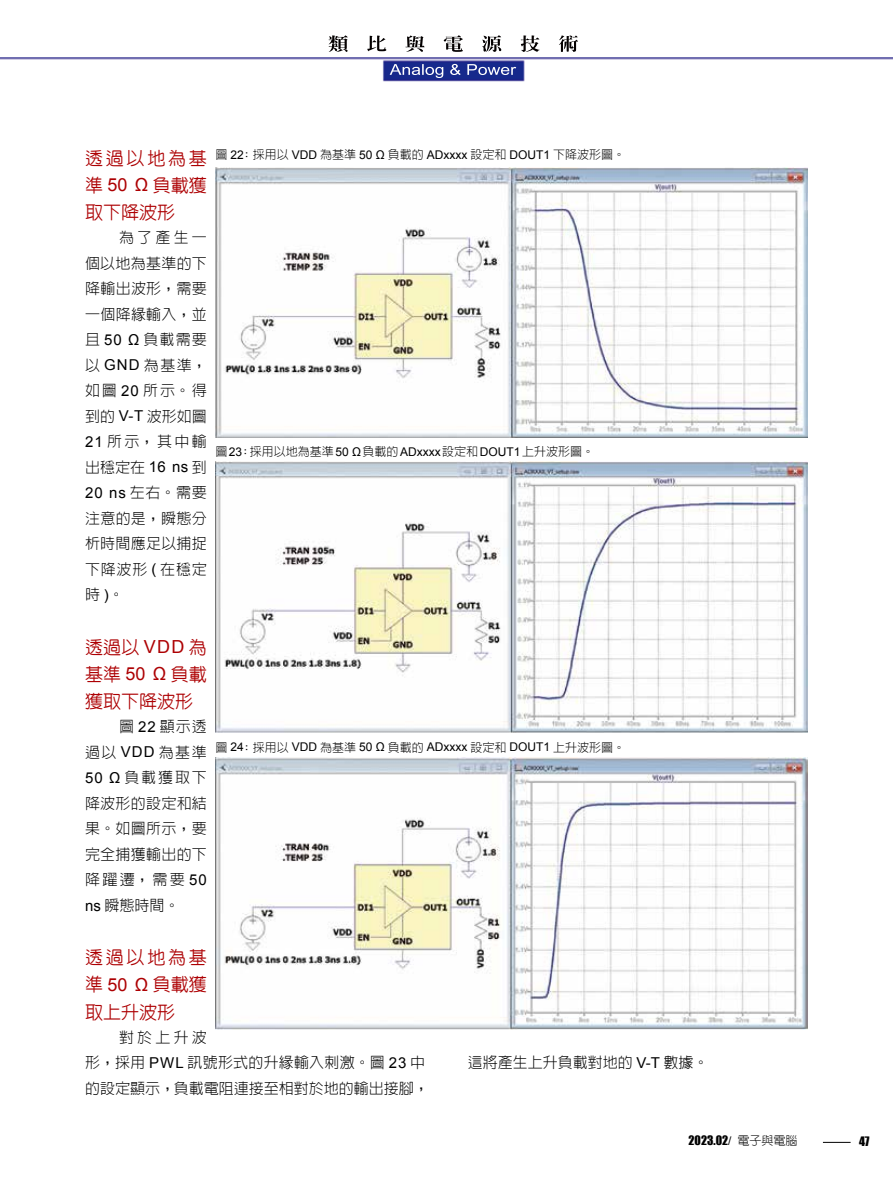
<style>
.page{position:relative;width:893px;height:1191px;background:#fff}
.page>*{position:absolute;margin:0;border:0;box-sizing:border-box;transform-origin:0 0}
.t1{font:500 18px/27px "Yen Round";color:#ad0003;text-align:justify}
.t2{font:300 15px/25.5px "Lin Gothic";letter-spacing:.02em;color:#000;text-align:justify}
.t3{font:300 15px/25.5px "Lin Gothic";color:#000}
.t4{font:300 12px "Lin Gothic";color:#000}
.t5{font:12px "Impact";color:#000}
.s1{font-family:"Arial";font-weight:400}
.s2{font-family:"Arial"}
.s3{font-family:"New Gothic";font-weight:300}
</style>
<div class="page">
<img style="left:17px;top:35px;width:876px;height:47px">
<img style="left:390px;top:64px;width:126px;height:11px">
<img style="left:329px;top:35px;width:172px;height:17px">
<svg style="left:823px;top:1142px;width:28px;height:1px"></svg>
<img style="left:215px;top:167px;width:593px;height:271px">
<img style="left:215px;top:461px;width:593px;height:271px">
<img style="left:215px;top:758px;width:593px;height:271px">
<p class="t4" style="left:215px;top:149px;width:411px">圖 <span class="s1">22</span>: 採用以 <span class="s1">VDD</span> 為基準 <span class="s1">50 Ω</span> 負載的 <span class="s1">ADxxxx</span> 設定和 <span class="s1">DOUT1</span> 下降波形圖。</p>
<p class="t1" style="left:85px;top:144px;width:123px">透過以地為基準 <span class="s1">50 Ω</span> 負載獲取下降波形</p>
<p class="t2" style="left:85px;top:225px;width:123px;text-indent:34px">為了產生一個以地為基準的下降輸出波形，需要一個降緣輸入，並且 <span class="s1">50 Ω</span> 負載需要以 <span class="s1">GND</span> 為基準，如圖 <span class="s1">20</span> 所示。得到的 <span class="s1">V-T</span> 波形如圖<span class="s1">21</span> 所示，其中輸出穩定在 <span class="s1">16 ns</span> 到<span class="s1">20 ns</span> 左右。需要注意的是，瞬態分析時間應足以捕捉下降波形 <span class="s1">(</span> 在穩定時 <span class="s1">)</span>。</p>
<p class="t1" style="left:85px;top:633px;width:123px">透過以 <span class="s1">VDD</span> 為基準 <span class="s1">50 Ω</span> 負載獲取下降波形</p>
<p class="t2" style="left:85px;top:714px;width:123px;text-indent:34px">圖 <span class="s1">22</span> 顯示透過以 <span class="s1">VDD</span> 為基準<span class="s1">50 Ω</span> 負載獲取下降波形的設定和結果。如圖所示，要完全捕獲輸出的下降躍遷，需要 <span class="s1">50 ns</span> 瞬態時間。</p>
<p class="t1" style="left:85px;top:944px;width:123px">透過以地為基準 <span class="s1">50 Ω</span> 負載獲取上升波形</p>
<p class="t3" style="left:85px;top:1024px;width:345px;text-indent:34px">對於上升波<br>形，採用 <span class="s1">PWL</span> 訊號形式的升緣輸入刺激。圖 <span class="s1">23</span> 中的設定顯示，負載電阻連接至相對於地的輸出接腳，</p>
<p class="t4" style="left:215px;top:446px;width:380px">圖<span class="s1">23</span>:採用以地為基準<span class="s1">50 Ω</span>負載的<span class="s1">ADxxxx</span>設定和<span class="s1">DOUT1</span>上升波形圖。</p>
<p class="t4" style="left:215px;top:741px;width:411px">圖 <span class="s1">24</span>: 採用以 <span class="s1">VDD</span> 為基準 <span class="s1">50 Ω</span> 負載的 <span class="s1">ADxxxx</span> 設定和 <span class="s1">DOUT1</span> 上升波形圖。</p>
<p class="t3" style="left:468px;top:1049px;width:242px">這將產生上升負載對地的 <span class="s1">V-T</span> 數據。</p>
<p class="t5" style="left:689px;top:1131px;width:110px">2023.02<span class="s2">/</span> <span class="s3">電子與電腦</span></p>
<p class="t5" style="left:859px;top:1132px;width:12px">47</p>
</div>
